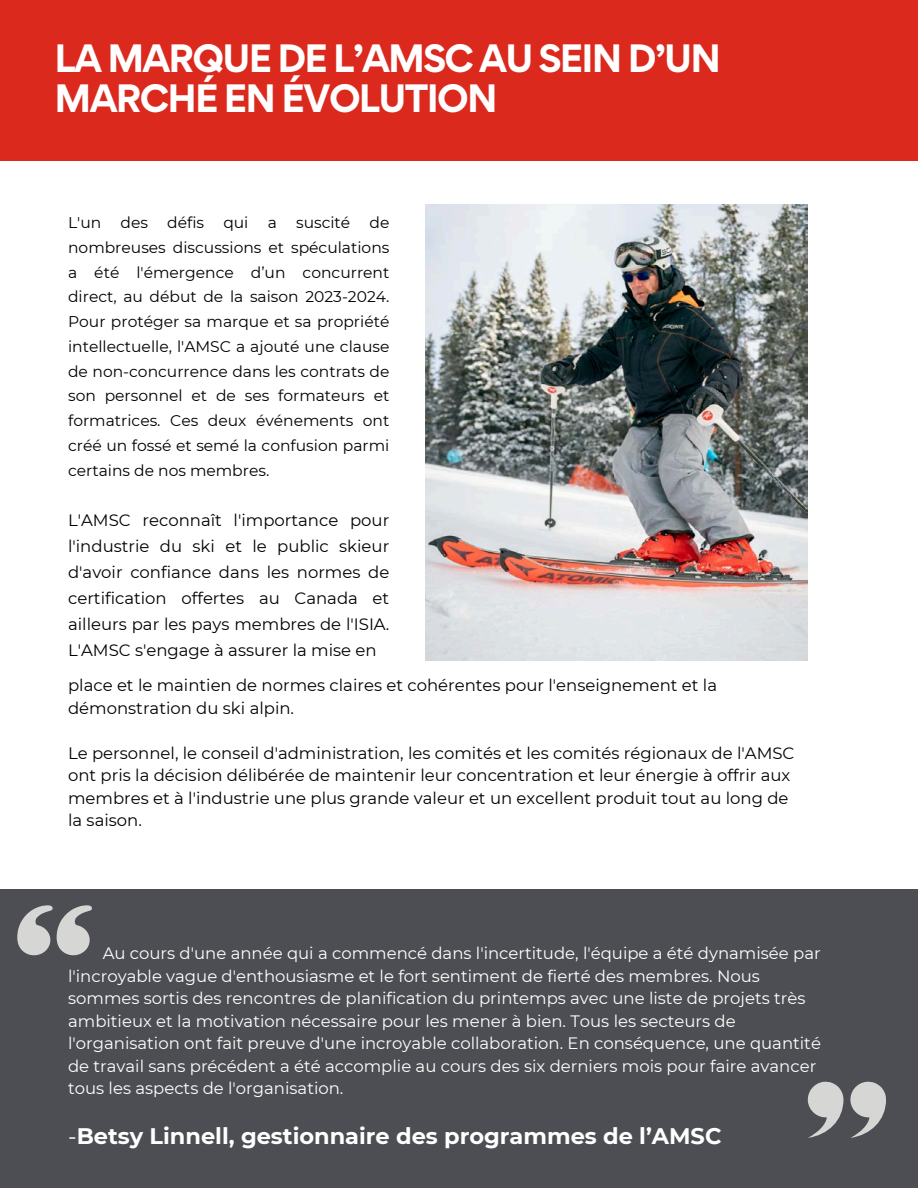
<style>
.page{position:relative;width:918px;height:1188px;background:#fff}
.page>*{position:absolute;margin:0;border:0;box-sizing:border-box;transform-origin:0 0}
.t1{font:700 35.25px/40.5px "Gordita";letter-spacing:-.05em;color:#fff}
.t2{font:700 22.5px "Montserrat";color:#fff}
.t3{font:16.5px/25.8px "Montserrat";color:#000}
.t4{font:16.5px/22.5px "Montserrat";color:#fff}
.t5{font:15.45px/24.8px "Montserrat";color:#000;text-align:justify}
.s1{font-weight:400}
</style>
<div class="page">
<img style="left:426px;top:204px;width:381px;height:457px">
<div style="left:0;top:889px;width:918px;height:299px;background:#4d4e53"></div>
<div style="left:0;top:0;width:918px;height:161px;background:#dc291e"></div>
<svg style="left:17px;top:905px;width:75px;height:50px"></svg>
<svg style="left:807px;top:1081px;width:36px;height:57px"></svg>
<svg style="left:850px;top:1081px;width:36px;height:57px"></svg>
<h1 class="t1" style="left:55px;top:38px;width:668px">LA MARQUE DE L’AMSC AU SEIN D’UN<br>MARCHÉ EN ÉVOLUTION</h1>
<p class="t5" style="left:68px;top:210px;width:323px">L'un des défis qui a suscité de nombreuses discussions et spéculations a été l'émergence d’un concurrent direct, au début de la saison 2023-2024.<br>Pour protéger sa marque et sa propriété intellectuelle, l'AMSC a ajouté une clause de non-concurrence dans les contrats de son personnel et de ses formateurs et formatrices. Ces deux événements ont créé un fossé et semé la confusion parmi certains de nos membres.</p>
<p class="t3" style="left:68px;top:508px;width:323px;text-align:justify">L'AMSC reconnaît l'importance pour l'industrie du ski et le public skieur d'avoir confiance dans les normes de certification offertes au Canada et ailleurs par les pays membres de l'ISIA.<br>L'AMSC s'engage à assurer la mise en</p>
<p class="t3" style="left:68px;top:674px;width:650px;line-height:22.5px">place et le maintien de normes claires et cohérentes pour l'enseignement et la démonstration du ski alpin.</p>
<p class="t3" style="left:68px;top:742px;width:728px;line-height:22.5px">Le personnel, le conseil d'administration, les comités et les comités régionaux de l'AMSC ont pris la décision délibérée de maintenir leur concentration et leur énergie à offrir aux membres et à l'industrie une plus grande valeur et un excellent produit tout au long de la saison.</p>
<p class="t4" style="left:68px;top:942px;width:754px;text-indent:35px">Au cours d'une année qui a commencé dans l'incertitude, l'équipe a été dynamisée par l'incroyable vague d'enthousiasme et le fort sentiment de fierté des membres. Nous sommes sortis des rencontres de planification du printemps avec une liste de projets très ambitieux et la motivation nécessaire pour les mener à bien. Tous les secteurs de l'organisation ont fait preuve d'une incroyable collaboration. En conséquence, une quantité de travail sans précédent a été accomplie au cours des six derniers mois pour faire avancer tous les aspects de l'organisation.</p>
<p class="t2" style="left:68px;top:1122px;width:655px"><span class="s1">-</span>Betsy Linnell, gestionnaire des programmes de l’AMSC</p>
</div>
